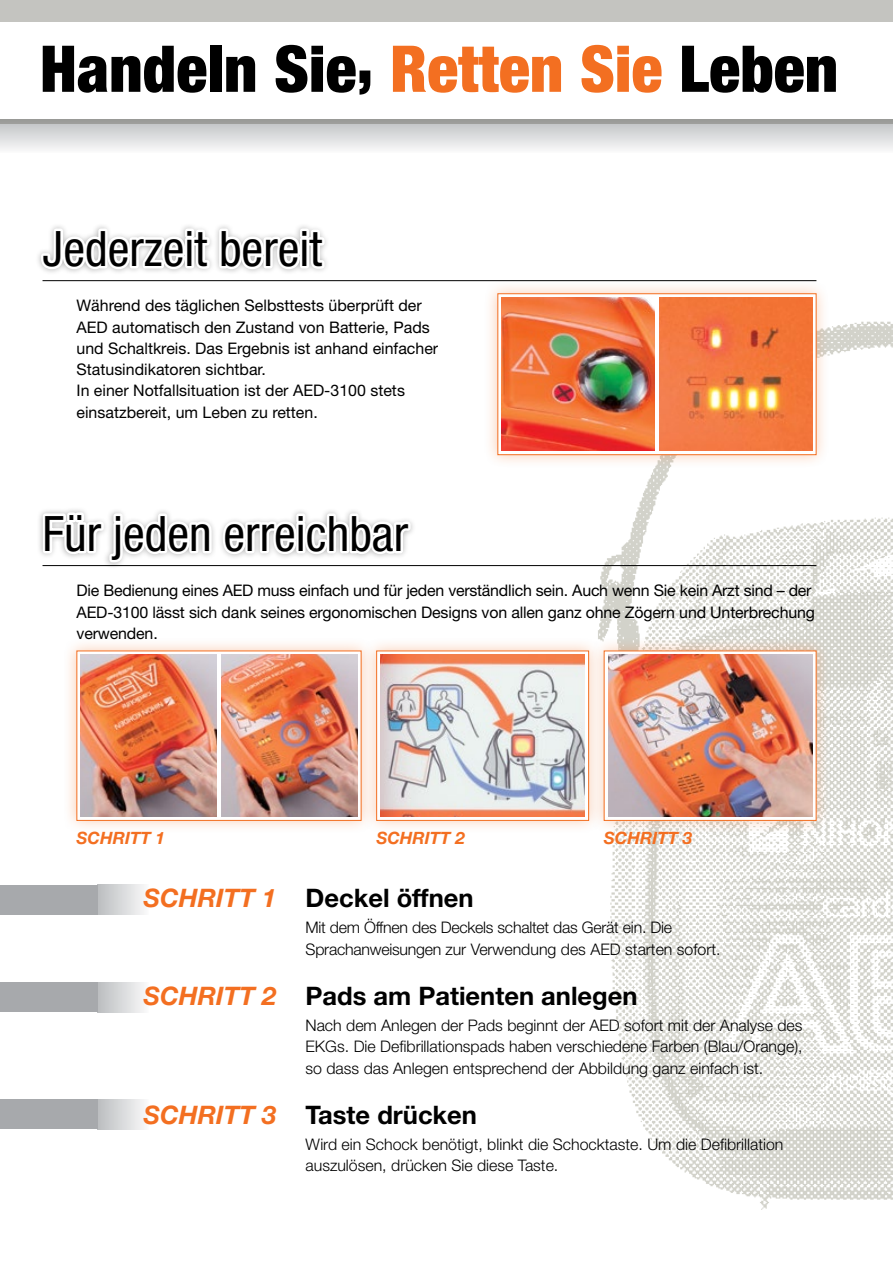
<style>
.page{position:relative;width:893px;height:1263px;background:#fff}
.page>*{position:absolute;margin:0;border:0;box-sizing:border-box;transform-origin:0 0}
.t1{font:900 condensed 64.5px "Helvetica Neue LT Std";color:#000}
.t2{font:condensed 48.9px "Helvetica Neue LT Std";color:#000}
.t3{font:700 25.5px "Helvetica Neue LT Pro";color:#000}
.t4{font:italic 700 16.95px "Helvetica Neue LT Pro";color:#f36f21}
.t5{font:15.9px/21.3px "Helvetica Neue LT Pro";color:#000}
.t6{font:300 15.9px/21.3px "Helvetica Neue LT Pro";color:#000}
.s1{color:#f36f21}
.s2{font-style:italic;color:#f36f21}
</style>
<div class="page">
<img style="left:499px;top:321px;width:394px;height:889px">
<svg style="left:0;top:123px;width:893px;height:26px;background:#d9dadb"></svg>
<hr style="left:43px;top:565px;width:773px;height:1px;background:#000">
<hr style="left:43px;top:280px;width:773px;height:1px;background:#000">
<div style="left:0;top:0;width:893px;height:21px;background:#c4c4c0"></div>
<hr style="left:0;top:119px;width:893px;height:4px;background:#9a9b98">
<div style="left:484px;top:280px;width:346px;height:189px;background:#f36f21;opacity:.35"></div>
<svg style="left:497px;top:293px;width:319px;height:162px"></svg>
<div style="left:98px;top:885px;width:51px;height:29px;background:linear-gradient(to right,#bcbec0,#fbfafb)"></div>
<div style="left:0;top:885px;width:98px;height:29px;background:#a7a9ac"></div>
<div style="left:98px;top:982px;width:51px;height:30px;background:linear-gradient(to right,#bcbec0,#fbfafb)"></div>
<div style="left:0;top:982px;width:98px;height:30px;background:#a7a9ac"></div>
<div style="left:98px;top:1099px;width:51px;height:30px;background:linear-gradient(to right,#bcbec0,#fbfafb)"></div>
<div style="left:0;top:1099px;width:98px;height:30px;background:#a7a9ac"></div>
<img style="left:659px;top:298px;width:153px;height:153px">
<img style="left:502px;top:298px;width:153px;height:153px">
<div style="left:63px;top:637px;width:312px;height:197px;background:#f36f21;opacity:.35"></div>
<svg style="left:77px;top:651px;width:284px;height:170px"></svg>
<div style="left:362px;top:637px;width:240px;height:197px;background:#f36f21;opacity:.35"></div>
<svg style="left:376px;top:651px;width:213px;height:170px"></svg>
<div style="left:590px;top:637px;width:240px;height:197px;background:#f36f21;opacity:.35"></div>
<svg style="left:604px;top:651px;width:212px;height:170px"></svg>
<img style="left:81px;top:655px;width:136px;height:161px">
<img style="left:221px;top:655px;width:136px;height:161px">
<img style="left:381px;top:655px;width:204px;height:161px">
<img style="left:608px;top:655px;width:204px;height:161px">
<div style="left:37px;top:506px;width:379px;height:64px;background:#000;opacity:.3"></div>
<svg style="left:40px;top:510px;width:174px;height:55px"></svg>
<svg style="left:220px;top:511px;width:193px;height:46px"></svg>
<svg style="left:38px;top:226px;width:289px;height:46px"></svg>
<h1 class="t1" style="left:40px;top:29px;width:800px">Handeln Sie, <span class="s1">Retten Sie</span> Leben</h1>
<h2 class="t2" style="left:43px;top:220px;width:281px">Jederzeit bereit</h2>
<p class="t5" style="left:77px;top:295px;width:363px">Während des täglichen Selbsttests überprüft der AED automatisch den Zustand von Batterie, Pads und Schaltkreis. Das Ergebnis ist anhand einfacher Statusindikatoren sichtbar.<br>In einer Notfallsituation ist der AED-3100 stets einsatzbereit, um Leben zu retten.</p>
<h2 class="t2" style="left:43px;top:505px;width:367px">Für jeden erreichbar</h2>
<p class="t5" style="left:77px;top:580px;width:740px">Die Bedienung eines AED muss einfach und für jeden verständlich sein. Auch wenn Sie kein Arzt sind – der<br>AED-3100 lässt sich dank seines ergonomischen Designs von allen ganz ohne Zögern und Unterbrechung verwenden.</p>
<p class="t4" style="left:77px;top:827px;width:90px">SCHRITT 1</p>
<p class="t4" style="left:376px;top:827px;width:90px">SCHRITT 2</p>
<p class="t4" style="left:604px;top:827px;width:90px">SCHRITT 3</p>
<h3 class="t3" style="left:144px;top:883px;width:332px"><span class="s2">SCHRITT 1</span> Deckel öffnen</h3>
<p class="t6" style="left:306px;top:917px;width:417px">Mit dem Öffnen des Deckels schaltet das Gerät ein. Die<br>Sprachanweisungen zur Verwendung des AED starten sofort.</p>
<h3 class="t3" style="left:144px;top:980px;width:496px"><span class="s2">SCHRITT 2</span> Pads am Patienten anlegen</h3>
<p class="t6" style="left:306px;top:1014px;width:499px;text-align:justify">Nach dem Anlegen der Pads beginnt der AED sofort mit der Analyse des EKGs. Die Defibrillationspads haben verschiedene Farben (Blau/Orange), so dass das Anlegen entsprechend der Abbildung ganz einfach ist.</p>
<h3 class="t3" style="left:144px;top:1099px;width:335px"><span class="s2">SCHRITT 3</span> Taste drücken</h3>
<p class="t6" style="left:306px;top:1133px;width:479px">Wird ein Schock benötigt, blinkt die Schocktaste. Um die Defibrillation auszulösen, drücken Sie diese Taste.</p>
</div>
